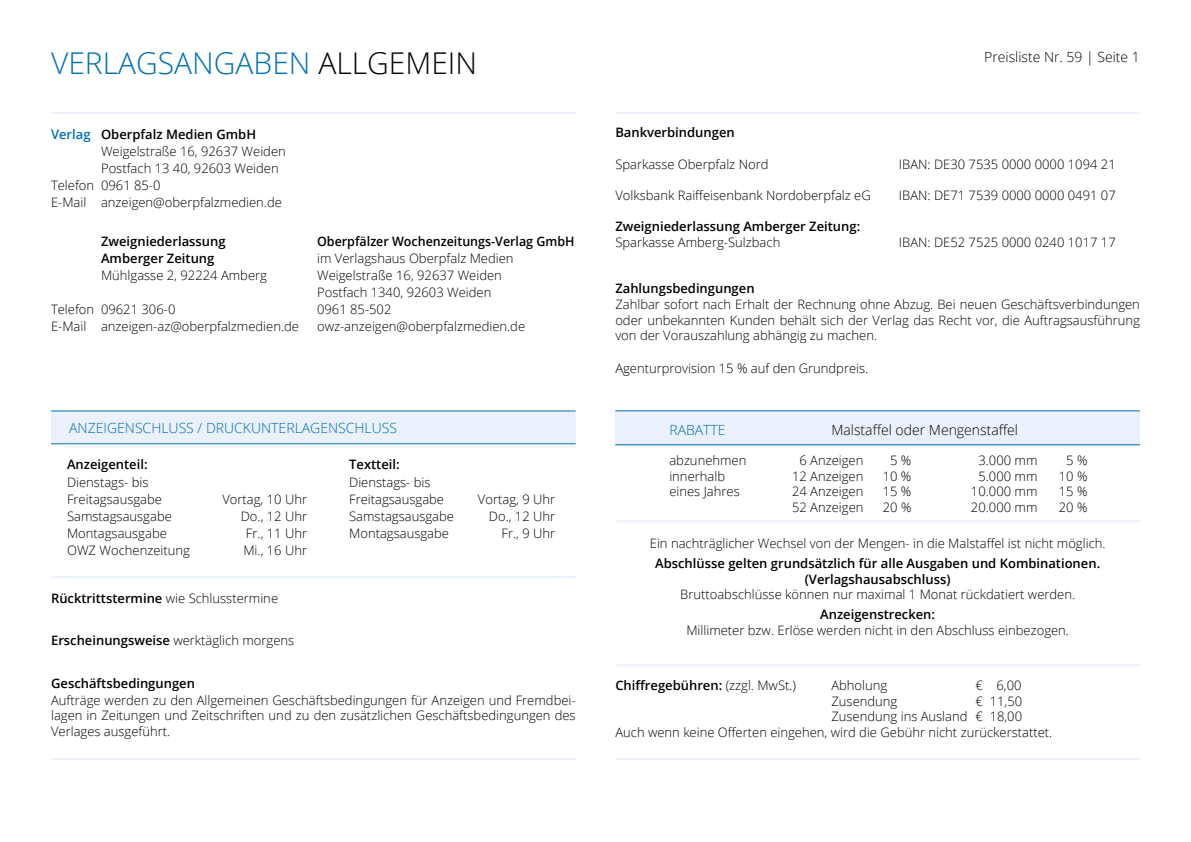
<style>
.page{position:relative;width:1191px;height:842px;background:#fff}
.page>*{position:absolute;margin:0;border:0;box-sizing:border-box;transform-origin:0 0}
.t1{font:300 30px "Open Sans";color:#016fb4}
.t2{font:300 14px "Open Sans";color:#000}
.t3{font:300 14px "Open Sans";color:#016fb4}
.t4{font:300 13px/15.6px "Open Sans";color:#000}
.t5{font:600 13px/15.6px "Open Sans";color:#000}
.t6{font:600 13px "Open Sans";color:#000;scale:.96 1}
.s1{color:#000}
.s2{color:#016fb4}
.s3{font-weight:300}
.s4{font-weight:600}
</style>
<div class="page">
<div style="left:51px;top:411px;width:524px;height:33px;background:#ebf1fa"></div>
<div style="left:615px;top:411px;width:525px;height:34px;background:#ebf1fa"></div>
<hr style="left:51px;top:112px;width:524px;height:2px;background:#ebf1fa">
<hr style="left:51px;top:410px;width:524px;height:1px;background:#016fb4">
<hr style="left:51px;top:443px;width:524px;height:1px;background:#016fb4">
<hr style="left:51px;top:576px;width:524px;height:2px;background:#ebf1fa">
<hr style="left:51px;top:758px;width:524px;height:2px;background:#ebf1fa">
<hr style="left:615px;top:112px;width:525px;height:2px;background:#ebf1fa">
<hr style="left:615px;top:410px;width:525px;height:1px;background:#016fb4">
<hr style="left:615px;top:444px;width:525px;height:1px;background:#016fb4">
<hr style="left:615px;top:520px;width:525px;height:2px;background:#ebf1fa">
<hr style="left:615px;top:664px;width:525px;height:2px;background:#ebf1fa">
<hr style="left:615px;top:758px;width:525px;height:2px;background:#ebf1fa">
<p class="t1" style="left:51px;top:43px;width:427px">VERLAGSANGABEN <span class="s1">ALLG EMEI N</span></p>
<p class="t5" style="left:51px;top:126px;width:207px"><span class="s2">Verlag</span> Oberpfalz Medien GmbH</p>
<p class="t4" style="left:101px;top:143px;width:186px">Weigelstraße 16, 92637 Weiden</p>
<p class="t4" style="left:101px;top:160px;width:179px">Postfach 13 40, 92603 Weiden</p>
<p class="t4" style="left:51px;top:177px;width:111px">Telefon 0961 85-0</p>
<p class="t4" style="left:51px;top:195px;width:232px">E-Mail anzeigen@oberpfalzmedien.de</p>
<p class="t5" style="left:101px;top:233px;width:126px">Zweigniederlassung</p>
<p class="t6" style="left:317px;top:232px;width:270px">Oberpfälzer Wochenzeitungs-Verlag GmbH</p>
<p class="t5" style="left:101px;top:250px;width:115px">Amberger Zeitung</p>
<p class="t4" style="left:317px;top:250px;width:198px">im Verlagshaus Oberpfalz Medien</p>
<p class="t4" style="left:101px;top:267px;width:167px">Mühlgasse 2, 92224 Amberg</p>
<p class="t4" style="left:317px;top:266px;width:186px;line-height:17.2px">Weigelstraße 16, 92637 Weiden<br>Postfach 1340, 92603 Weiden</p>
<p class="t4" style="left:51px;top:301px;width:126px">Telefon 09621 306-0</p>
<p class="t4" style="left:317px;top:301px;width:76px">0961 85-502</p>
<p class="t4" style="left:51px;top:318px;width:249px">E-Mail anzeigen-az@oberpfalzmedien.de</p>
<p class="t4" style="left:317px;top:318px;width:210px">owz-anzeigen@oberpfalzmedien.de</p>
<p class="t3" style="left:69px;top:418px;width:57px">Anzeigens</p>
<p class="t3" style="left:143px;top:418px;width:128px">chluss / Druckunte</p>
<p class="t3" style="left:286px;top:418px;width:43px">rlagens</p>
<p class="t3" style="left:346px;top:418px;width:44px">chluss</p>
<p class="t5" style="left:67px;top:457px;width:82px">Anzeigenteil:</p>
<p class="t5" style="left:349px;top:457px;width:52px">Textteil:</p>
<p class="t4" style="left:67px;top:474px;width:83px">Dienstags- bis</p>
<p class="t4" style="left:349px;top:474px;width:83px">Dienstags- bis</p>
<p class="t4" style="left:67px;top:491px;width:96px">Freitagsausgabe</p>
<p class="t4" style="left:222px;top:491px;width:86px">Vortag, 10 U hr</p>
<p class="t4" style="left:349px;top:491px;width:96px">Freitagsausgabe</p>
<p class="t4" style="left:478px;top:491px;width:79px">Vortag, 9 U hr</p>
<p class="t4" style="left:67px;top:508px;width:106px">Samstagsausgabe</p>
<p class="t4" style="left:241px;top:508px;width:68px">Do., 12 Uhr</p>
<p class="t4" style="left:349px;top:508px;width:106px">Samstagsausgabe</p>
<p class="t4" style="left:489px;top:508px;width:68px">Do., 12 Uhr</p>
<p class="t4" style="left:67px;top:525px;width:101px">Montagsausgabe</p>
<p class="t4" style="left:246px;top:525px;width:63px">Fr., 11 U hr</p>
<p class="t4" style="left:349px;top:525px;width:101px">Montagsausgabe</p>
<p class="t4" style="left:501px;top:525px;width:55px">Fr., 9 U hr</p>
<p class="t4" style="left:67px;top:542px;width:124px">OWZ Wochenzeitung</p>
<p class="t4" style="left:243px;top:542px;width:65px">Mi., 16 Uhr</p>
<p class="t5" style="left:51px;top:590px;width:228px">Rücktrittstermine <span class="s3">wie Schlusstermine</span></p>
<p class="t4" style="left:51px;top:632px;width:245px"><span class="s4">Erscheinungsweise</span> werktäglich morgens</p>
<p class="t4" style="left:51px;top:674px;width:526px;line-height:17.2px"><span class="s4">Geschäftsbedingungen<br></span>Aufträge werden zu den Allgemeinen Geschäftsbedingungen für Anzeigen und Fremdbei-</p>
<p class="t4" style="left:51px;top:707px;width:526px">lagen in Zeitungen und Zeitschriften und zu den zusätzlichen Geschäftsbedingungen des<br>Verlages ausgeführt.</p>
<p class="t2" style="left:984px;top:47px;width:157px">Preisliste Nr. 59 | Seite 1</p>
<p class="t5" style="left:615px;top:125px;width:121px">Bankverbindungen</p>
<p class="t4" style="left:615px;top:156px;width:155px">Sparkasse Oberpfalz Nord</p>
<p class="t4" style="left:899px;top:156px;width:218px">I BAN: DE30 7535 0000 0000 1094 21</p>
<p class="t4" style="left:615px;top:187px;width:257px">Volksbank Raiffeisenbank Nordoberpfalz eG</p>
<p class="t4" style="left:899px;top:187px;width:218px">IBAN: DE71 7539 0000 0000 0491 07</p>
<p class="t5" style="left:615px;top:218px;width:246px">Zweigniederlassung Amberger Zeitung:<br><span class="s3">Sparkasse Amberg-Sulzbach</span></p>
<p class="t4" style="left:899px;top:234px;width:218px">I BAN: DE52 7525 0000 0240 1017 17</p>
<p class="t4" style="left:615px;top:281px;width:526px"><span class="s4">Zahlungsbedingungen<br></span>Zahlbar sofort nach Erhalt der Rechnung ohne Abzug. Bei neuen Geschäftsverbindungen oder unbekannten Kunden behält sich der Verlag das Recht vor, die Auftragsausführung von der Vorauszahlung abhängig zu machen.</p>
<p class="t4" style="left:615px;top:360px;width:254px">Agenturprovision 15 % auf den Grundpreis.</p>
<p class="t3" style="left:669px;top:420px;width:9px">Rabatte</p>
<p class="t2" style="left:831px;top:420px;width:188px">Malstaffel oder Mengenstaffel</p>
<p class="t4" style="left:669px;top:452px;width:79px">abzunehmen</p>
<p class="t4" style="left:799px;top:452px;width:65px">6 Anzeigen</p>
<p class="t4" style="left:890px;top:452px;width:23px">5 %</p>
<p class="t4" style="left:978px;top:452px;width:61px">3.000 mm</p>
<p class="t4" style="left:1066px;top:452px;width:23px">5 %</p>
<p class="t4" style="left:669px;top:468px;width:57px">innerhalb</p>
<p class="t4" style="left:792px;top:468px;width:73px">12 Anzeigen</p>
<p class="t4" style="left:882px;top:468px;width:30px">10 %</p>
<p class="t4" style="left:978px;top:468px;width:61px">5.000 mm</p>
<p class="t4" style="left:1058px;top:468px;width:30px">10 %</p>
<p class="t4" style="left:669px;top:483px;width:72px">eines Jahres</p>
<p class="t4" style="left:792px;top:483px;width:73px">24 Anzeigen</p>
<p class="t4" style="left:882px;top:483px;width:30px">15 %</p>
<p class="t4" style="left:971px;top:483px;width:68px">10.000 mm</p>
<p class="t4" style="left:1058px;top:483px;width:30px">15 %</p>
<p class="t4" style="left:792px;top:499px;width:73px">52 Anzeigen</p>
<p class="t4" style="left:882px;top:499px;width:30px">20 %</p>
<p class="t4" style="left:971px;top:499px;width:68px">20.000 mm</p>
<p class="t4" style="left:1058px;top:499px;width:30px">20 %</p>
<p class="t4" style="left:650px;top:533px;width:457px;line-height:19.6px;text-align:center">Ein nachträglicher Wechsel von der Mengen- in die Malstaffel ist nicht möglich.<br><span class="s4">Abschlüsse gelten grundsätzlich für alle Ausgaben und Kombinationen.</span></p>
<p class="t4" style="left:680px;top:571px;width:396px;text-align:center"><span class="s4">(Verlagshausabschluss)<br></span>Bruttoabschlüsse können nur maximal 1 Monat rückdatiert werden.</p>
<p class="t4" style="left:686px;top:606px;width:384px;text-align:center"><span class="s4">Anzeigenstrecken:<br></span>Millimeter bzw. Erlöse werden nicht in den Abschluss einbezogen.</p>
<p class="t5" style="left:615px;top:677px;width:182px">Chiffregebühren: <span class="s3">(zzgl. MwSt.)</span></p>
<p class="t4" style="left:831px;top:677px;width:57px">Abholung</p>
<p class="t4" style="left:975px;top:677px;width:48px">€ 6,00</p>
<p class="t4" style="left:615px;top:693px;width:57px">Z</p>
<p class="t4" style="left:839px;top:693px;width:60px">usendung</p>
<p class="t4" style="left:975px;top:693px;width:48px">€ 11,50</p>
<p class="t4" style="left:831px;top:708px;width:192px">Zusendung ins Ausland € 18,00</p>
<p class="t4" style="left:615px;top:724px;width:438px">Auch wenn keine Offerten eingehen, wird die Gebühr nicht zurückerstattet.</p>
</div>
